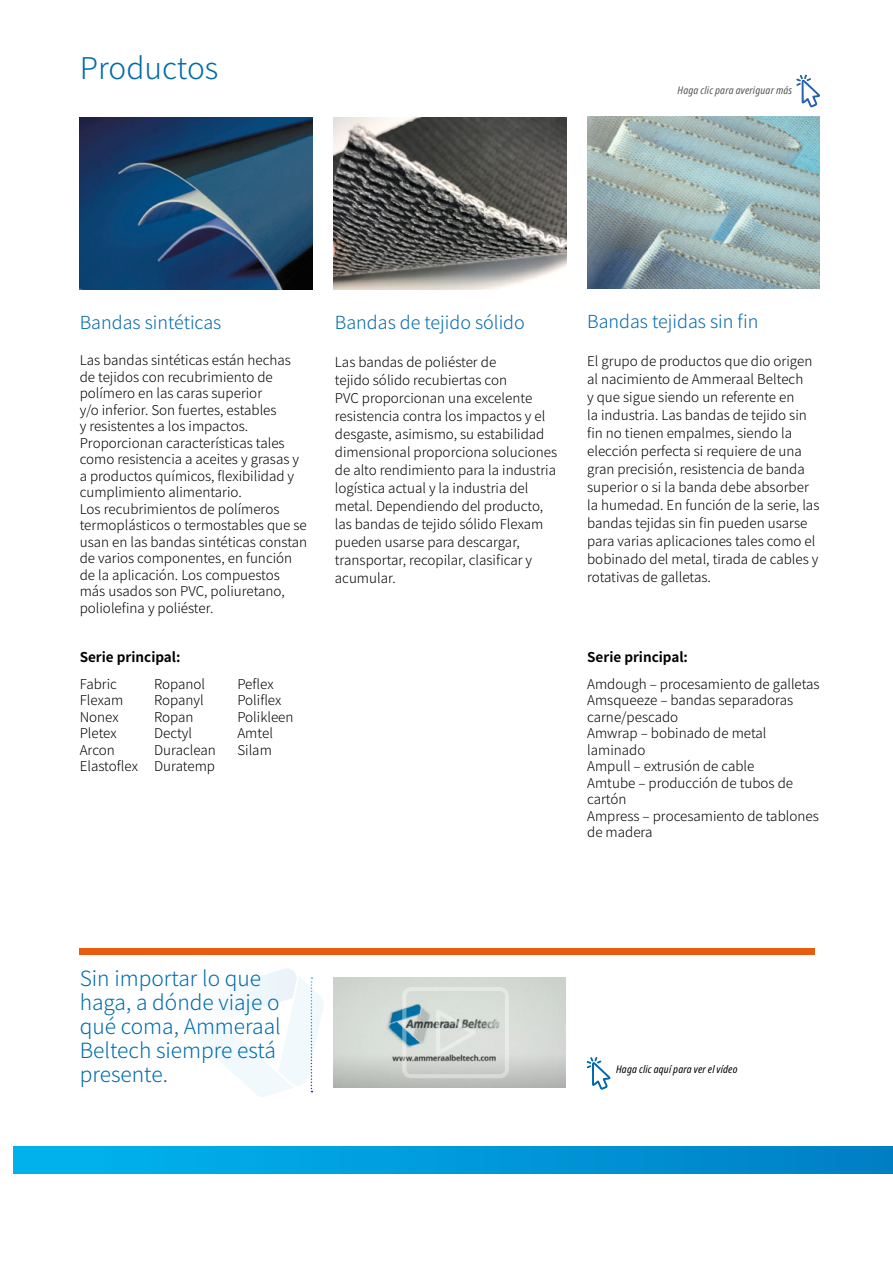
<style>
.page{position:relative;width:893px;height:1263px;background:#fff}
.page>*{position:absolute;margin:0;border:0;box-sizing:border-box;transform-origin:0 0}
.t1{font:300 30px "Noto Sans CJ Ksc";color:#006bac}
.t2{font:300 21px/24px "Noto Sans CJ Ksc";color:#006bac}
.t3{font:300 18px "Noto Sans CJ Ksc";color:#056aad}
.t4{font:300 13.5px/16.5px "Noto Sans CJ Ksc";color:#000}
.t5{font:700 13.5px "Noto Sans CJ Ksc";color:#000}
.t6{font:italic condensed 10.5px "Noto Sans";letter-spacing:.02em;color:#000}
.t7{font:italic condensed 10.5px "Noto Sans";letter-spacing:.02em;color:#575756}
</style>
<div class="page">
<div style="left:14px;top:1146px;width:879px;height:27px;background:linear-gradient(to right,#00b5ef,#007fc5)"></div>
<img style="left:80px;top:118px;width:232px;height:172px">
<img style="left:587px;top:117px;width:233px;height:172px">
<img style="left:333px;top:118px;width:233px;height:172px">
<svg style="left:796px;top:74px;width:24px;height:33px"></svg>
<svg style="left:587px;top:1057px;width:23px;height:33px"></svg>
<div style="left:80px;top:948px;width:735px;height:6px;background:#e85d0d"></div>
<svg style="left:198px;top:968px;width:126px;height:129px"></svg>
<img style="left:333px;top:977px;width:233px;height:111px">
<svg style="left:402px;top:987px;width:107px;height:91px;background:#c8cfcd"></svg>
<h1 class="t1" style="left:80px;top:51px;width:140px">Productos</h1>
<p class="t7" style="left:677px;top:83px;width:116px">Haga clic para averiguar más</p>
<h3 class="t3" style="left:80px;top:312px;width:143px">Bandas sintéticas</h3>
<p class="t4" style="left:80px;top:352px;width:229px">Las bandas sintéticas están hechas de tejidos con recubrimiento de polímero en las caras superior<br>y/o inferior. Son fuertes, estables<br>y resistentes a los impactos.<br>Proporcionan características tales como resistencia a aceites y grasas y a productos químicos, flexibilidad y cumplimiento alimentario.<br>Los recubrimientos de polímeros termoplásticos o termostables que se usan en las bandas sintéticas constan de varios componentes, en función de la aplicación. Los compuestos más usados son PVC, poliuretano, poliolefina y poliéster.</p>
<p class="t5" style="left:80px;top:649px;width:102px">Serie principal:</p>
<p class="t4" style="left:80px;top:676px;width:60px">Fabric<br>Flexam<br>Nonex<br>Pletex<br>Arcon<br>Elastoflex</p>
<p class="t4" style="left:154px;top:676px;width:63px">Ropanol<br>Ropanyl<br>Ropan<br>Dectyl<br>Duraclean<br>Duratemp</p>
<p class="t4" style="left:237px;top:676px;width:58px">Peflex<br>Poliflex<br>Polikleen<br>Amtel<br>Silam</p>
<h3 class="t3" style="left:335px;top:312px;width:191px">Bandas de tejido sólido</h3>
<p class="t4" style="left:335px;top:353px;width:224px;line-height:18px">Las bandas de poliéster de<br>tejido sólido recubiertas con<br>PVC proporcionan una excelente resistencia contra los impactos y el desgaste, asimismo, su estabilidad dimensional proporciona soluciones de alto rendimiento para la industria logística actual y la industria del metal. Dependiendo del producto, las bandas de tejido sólido Flexam pueden usarse para descargar, transportar, recopilar, clasificar y acumular.</p>
<h3 class="t3" style="left:587px;top:311px;width:173px">Bandas tejidas sin fin</h3>
<p class="t4" style="left:587px;top:352px;width:234px;line-height:18px">El grupo de productos que dio origen al nacimiento de Ammeraal Beltech<br>y que sigue siendo un referente en<br>la industria. Las bandas de tejido sin fin no tienen empalmes, siendo la elección perfecta si requiere de una gran precisión, resistencia de banda superior o si la banda debe absorber la humedad. En función de la serie, las bandas tejidas sin fin pueden usarse para varias aplicaciones tales como el bobinado del metal, tirada de cables y rotativas de galletas.</p>
<p class="t5" style="left:587px;top:649px;width:102px">Serie principal:</p>
<p class="t4" style="left:587px;top:676px;width:234px">Amdough – procesamiento de galletas<br>Amsqueeze – bandas separadoras carne/pescado<br>Amwrap – bobinado de metal laminado<br>Ampull – extrusión de cable<br>Amtube – producción de tubos de cartón<br>Ampress – procesamiento de tablones de madera</p>
<h2 class="t2" style="left:80px;top:967px;width:203px">Sin importar lo que haga, a dónde viaje o qué coma, Ammeraal<br>Beltech siempre está presente.</h2>
<p class="t6" style="left:616px;top:1062px;width:123px">Haga clic aquí para ver el vídeo</p>
</div>
